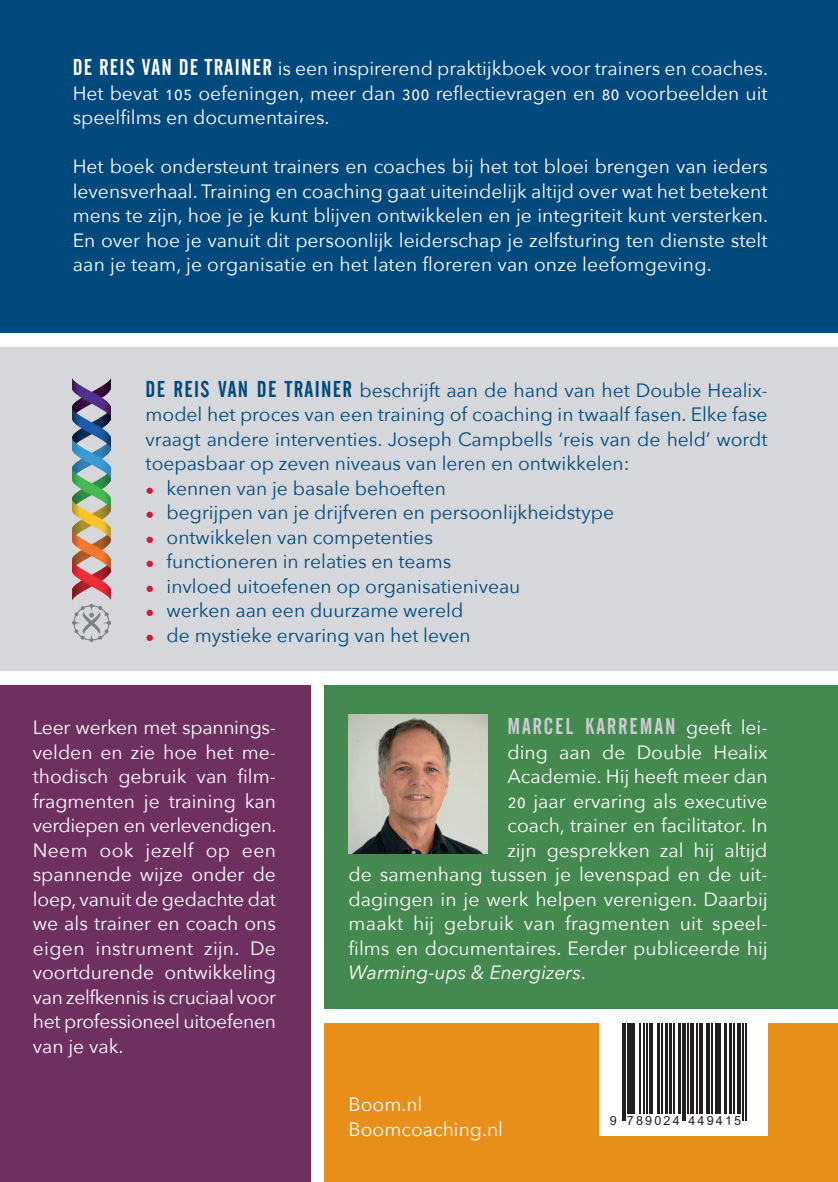
<style>
.page{position:relative;width:838px;height:1182px;background:#fff}
.page>*{position:absolute;margin:0;border:0;box-sizing:border-box;transform-origin:0 0}
.t1{font:22.75px "Alternate Gothic No 2 BT";letter-spacing:.08em;color:#cacdd0}
.t2{font:19.25px/24.5px "Avenir Next";color:#fff}
.t3{font:19.25px/24.5px "Avenir Next";color:#00497d;text-align:justify}
.t4{font:italic 19.25px "Avenir Next";color:#fff}
.t5{font:12.6px "Arial";letter-spacing:.17em;color:#231f20}
.s1{font-family:"Alternate Gothic No 2 BT";font-size:22.75px}
.s2{font-family:"Avenir Next";font-size:19.25px;color:#fff}
.s3{font-style:normal}
</style>
<div class="page">
<div style="left:0;top:0;width:838px;height:333px;background:#00497d"></div>
<div style="left:0;top:347px;width:838px;height:324px;background:#d5d7da"></div>
<div style="left:324px;top:685px;width:514px;height:324px;background:#448950"></div>
<div style="left:324px;top:1023px;width:514px;height:159px;background:#e78f19"></div>
<div style="left:599px;top:1012px;width:168px;height:124px;background:#fff"></div>
<svg style="left:622px;top:1023px;width:125px;height:98px"></svg>
<hr style="left:622px;top:1023px;width:1px;height:97px;background:#231f20">
<hr style="left:624px;top:1023px;width:1px;height:97px;background:#231f20">
<hr style="left:627px;top:1023px;width:4px;height:91px;background:#231f20">
<hr style="left:632px;top:1023px;width:3px;height:91px;background:#231f20">
<hr style="left:639px;top:1023px;width:1px;height:91px;background:#231f20">
<hr style="left:643px;top:1023px;width:1px;height:91px;background:#231f20">
<hr style="left:646px;top:1023px;width:2px;height:91px;background:#231f20">
<hr style="left:649px;top:1023px;width:4px;height:91px;background:#231f20">
<hr style="left:657px;top:1023px;width:2px;height:91px;background:#231f20">
<hr style="left:661px;top:1023px;width:1px;height:91px;background:#231f20">
<hr style="left:665px;top:1023px;width:2px;height:91px;background:#231f20">
<hr style="left:669px;top:1023px;width:2px;height:91px;background:#231f20">
<hr style="left:673px;top:1023px;width:1px;height:91px;background:#231f20">
<hr style="left:678px;top:1023px;width:2px;height:91px;background:#231f20">
<hr style="left:682px;top:1023px;width:1px;height:97px;background:#231f20">
<hr style="left:684px;top:1023px;width:2px;height:97px;background:#231f20">
<hr style="left:687px;top:1023px;width:1px;height:91px;background:#231f20">
<hr style="left:690px;top:1023px;width:4px;height:91px;background:#231f20">
<hr style="left:696px;top:1023px;width:1px;height:91px;background:#231f20">
<hr style="left:699px;top:1023px;width:4px;height:91px;background:#231f20">
<svg style="left:705px;top:1023px;width:4px;height:91px"></svg>
<hr style="left:711px;top:1023px;width:1px;height:91px;background:#231f20">
<hr style="left:715px;top:1023px;width:1px;height:91px;background:#231f20">
<hr style="left:717px;top:1023px;width:4px;height:91px;background:#231f20">
<hr style="left:724px;top:1023px;width:2px;height:91px;background:#231f20">
<hr style="left:729px;top:1023px;width:3px;height:91px;background:#231f20">
<hr style="left:733px;top:1023px;width:1px;height:91px;background:#231f20">
<hr style="left:737px;top:1023px;width:4px;height:91px;background:#231f20">
<hr style="left:742px;top:1023px;width:1px;height:97px;background:#231f20">
<hr style="left:745px;top:1023px;width:1px;height:97px;background:#231f20">
<div style="left:0;top:685px;width:310px;height:497px;background:#6e315f"></div>
<img style="left:348px;top:715px;width:139px;height:139px">
<img style="left:73px;top:378px;width:38px;height:264px">
<p class="t2" style="left:73px;top:56px;width:697px;text-align:justify"><span class="s1">DE REIS VAN DE TRAINER</span> is een inspirerend praktijkboek voor trainers en coaches.<br>Het bevat 105 oefeningen, meer dan 300 reflectievragen en 80 voorbeelden uit speelfilms en documentaires.</p>
<p class="t2" style="left:73px;top:154px;width:697px;text-align:justify">Het boek ondersteunt trainers en coaches bij het tot bloei brengen van ieders levensverhaal. Training en coaching gaat uiteindelijk altijd over wat het betekent mens te zijn, hoe je je kunt blijven ontwikkelen en je integriteit kunt versterken.<br>En over hoe je vanuit dit persoonlijk leiderschap je zelfsturing ten dienste stelt aan je team, je organisatie en het laten floreren van onze leefomgeving.</p>
<p class="t3" style="left:145px;top:377px;width:623px"><span class="s1">DE REIS VAN DE TRAINER</span> beschrijft aan de hand van het Double Healix&shy;model het proces van een training of coaching in twaalf fasen. Elke fase vraagt andere interventies. Joseph Campbells ‘reis van de held’ wordt toepasbaar op zeven niveaus van leren en ontwikkelen:</p>
<p class="t3" style="left:145px;top:475px;width:302px"><sub>•</sub> kennen van je basale behoeften</p>
<p class="t3" style="left:145px;top:499px;width:470px"><sub>•</sub> begrijpen van je drijfveren en persoonlijkheidstype</p>
<p class="t3" style="left:145px;top:524px;width:289px"><sub>•</sub> ontwikkelen van competenties</p>
<p class="t3" style="left:145px;top:548px;width:307px"><sub>•</sub> functioneren in relaties en teams</p>
<p class="t3" style="left:145px;top:573px;width:376px"><sub>•</sub> invloed uitoefenen op organisatieniveau</p>
<p class="t3" style="left:145px;top:597px;width:319px"><sub>•</sub> werken aan een duurzame wereld</p>
<p class="t3" style="left:145px;top:622px;width:327px"><sub>•</sub> de mystieke ervaring van het leven</p>
<p class="t2" style="left:33px;top:714px;width:245px">Leer werken met spannings&shy;velden en zie hoe het me&shy;thodisch gebruik van film&shy;fragmenten je training kan verdiepen en verlevendigen.<br>Neem ook jezelf op een spannende wijze onder de loep, vanuit de gedachte dat we als trainer en coach ons eigen instrument zijn. De voortdurende ontwikkeling van zelfkennis is cruciaal voor het professioneel uitoefenen van je vak.</p>
<p class="t1" style="left:507px;top:713px;width:262px">MARCEL KARREMAN <span class="s2">geeft lei-</span></p>
<p class="t2" style="left:507px;top:739px;width:262px">ding aan de Double Healix</p>
<p class="t2" style="left:507px;top:763px;width:262px">Academie. Hij heeft meer dan</p>
<p class="t2" style="left:507px;top:788px;width:261px">20 jaar ervaring als executive</p>
<p class="t2" style="left:507px;top:812px;width:262px">coach, trainer en facilitator. In</p>
<p class="t2" style="left:507px;top:837px;width:262px">zijn gesprekken zal hij altijd</p>
<p class="t2" style="left:348px;top:861px;width:420px">de samenhang tussen je levenspad en de uit-</p>
<p class="t2" style="left:348px;top:886px;width:420px">dagingen in je werk helpen verenigen. Daarbij</p>
<p class="t2" style="left:348px;top:910px;width:420px">maakt hij gebruik van fragmenten uit speel-</p>
<p class="t2" style="left:348px;top:935px;width:420px">films en documentaires. Eerder publiceerde hij</p>
<p class="t4" style="left:348px;top:956px;width:239px">Warming-ups &amp; Energizers<span class="s3">.</span></p>
<p class="t2" style="left:348px;top:1091px;width:156px">Boom.nl<br>Boomcoaching.nl</p>
<p class="t5" style="left:610px;top:1112px;width:133px">9 789024 449415</p>
</div>
